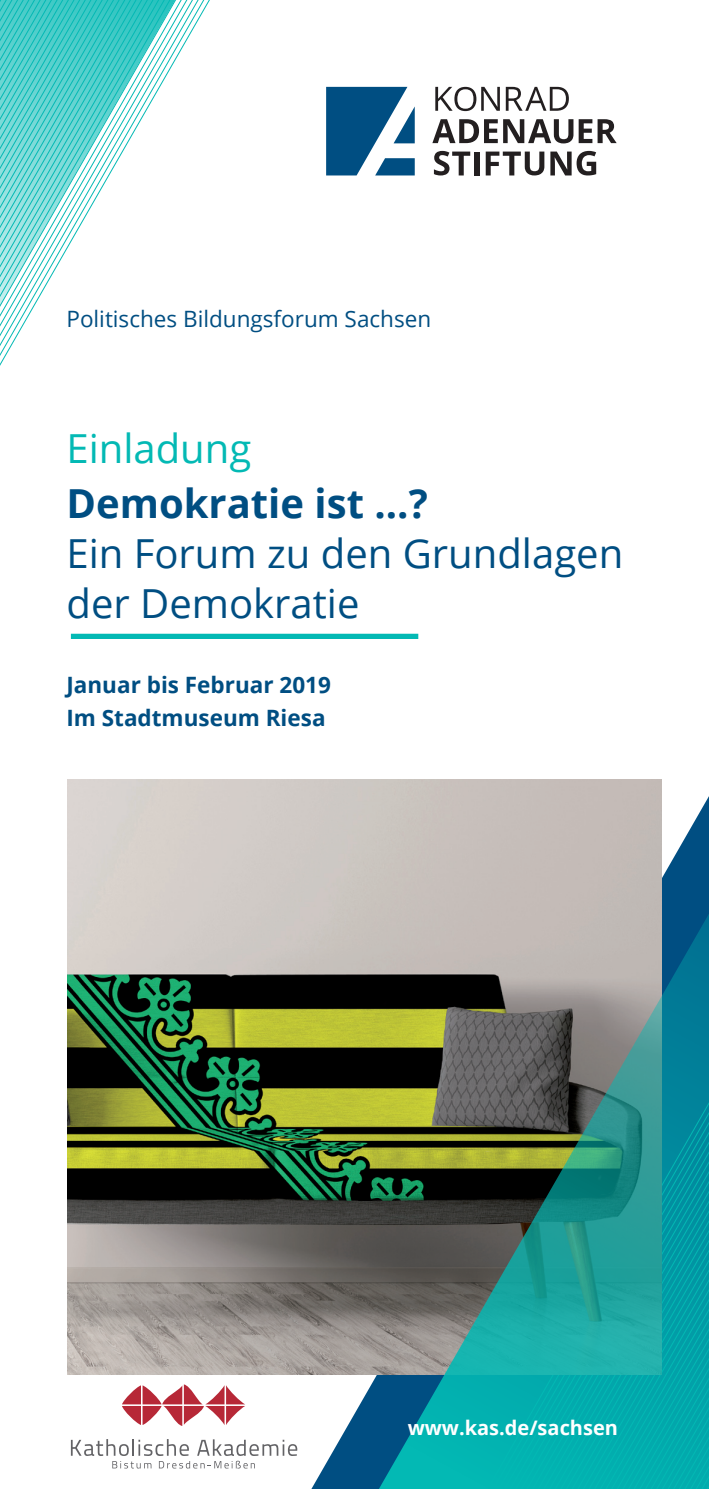
<style>
.page{position:relative;width:709px;height:1489px;background:#fff}
.page>*{position:absolute;margin:0;border:0;box-sizing:border-box;transform-origin:0 0}
.t1{font:40px/50px "Open Sans";color:#004e82}
.t2{font:700 40px "Open Sans";color:#004e82}
.t3{font:40px "Open Sans";color:#03b9b4}
.t4{font:700 22.5px/32.5px "Open Sans";color:#004e82}
.t5{font:22.5px "Open Sans";color:#004e82}
.t6{font:700 20px "Open Sans";color:#fff}
</style>
<div class="page">
<svg style="left:0;top:305px;width:35px;height:61px"></svg>
<svg style="left:311px;top:796px;width:398px;height:692px"></svg>
<svg style="left:0;top:0;width:187px;height:305px"></svg>
<div style="left:71px;top:633px;width:347px;height:6px;background:#03b9b4"></div>
<svg style="left:122px;top:1384px;width:123px;height:41px"></svg>
<svg style="left:71px;top:1439px;width:226px;height:29px"></svg>
<svg style="left:435px;top:87px;width:65px;height:24px"></svg>
<svg style="left:506px;top:87px;width:63px;height:24px"></svg>
<svg style="left:432px;top:119px;width:184px;height:24px"></svg>
<svg style="left:434px;top:151px;width:36px;height:24px"></svg>
<div style="left:475px;top:151px;width:5px;height:24px;background:#231f20"></div>
<svg style="left:485px;top:151px;width:59px;height:24px"></svg>
<svg style="left:550px;top:151px;width:46px;height:24px"></svg>
<svg style="left:326px;top:87px;width:89px;height:88px"></svg>
<img style="left:67px;top:780px;width:594px;height:594px">
<svg style="left:366px;top:872px;width:343px;height:616px;background:#468a84"></svg>
<p class="t5" style="left:66px;top:304px;width:366px">Politisches Bildungsforum Sachsen</p>
<h1 class="t3" style="left:66px;top:421px;width:186px">Einladung</h1>
<h1 class="t2" style="left:66px;top:475px;width:363px">Demokratie ist ...?</h1>
<h1 class="t1" style="left:66px;top:527px;width:558px">Ein Forum zu den Grundlagen der Demokratie</h1>
<p class="t4" style="left:66px;top:668px;width:266px">Januar bis Februar 2019<br>Im Stadtmuseum Riesa</p>
<p class="t6" style="left:407px;top:1413px;width:212px">www.kas.de/sachsen</p>
</div>
